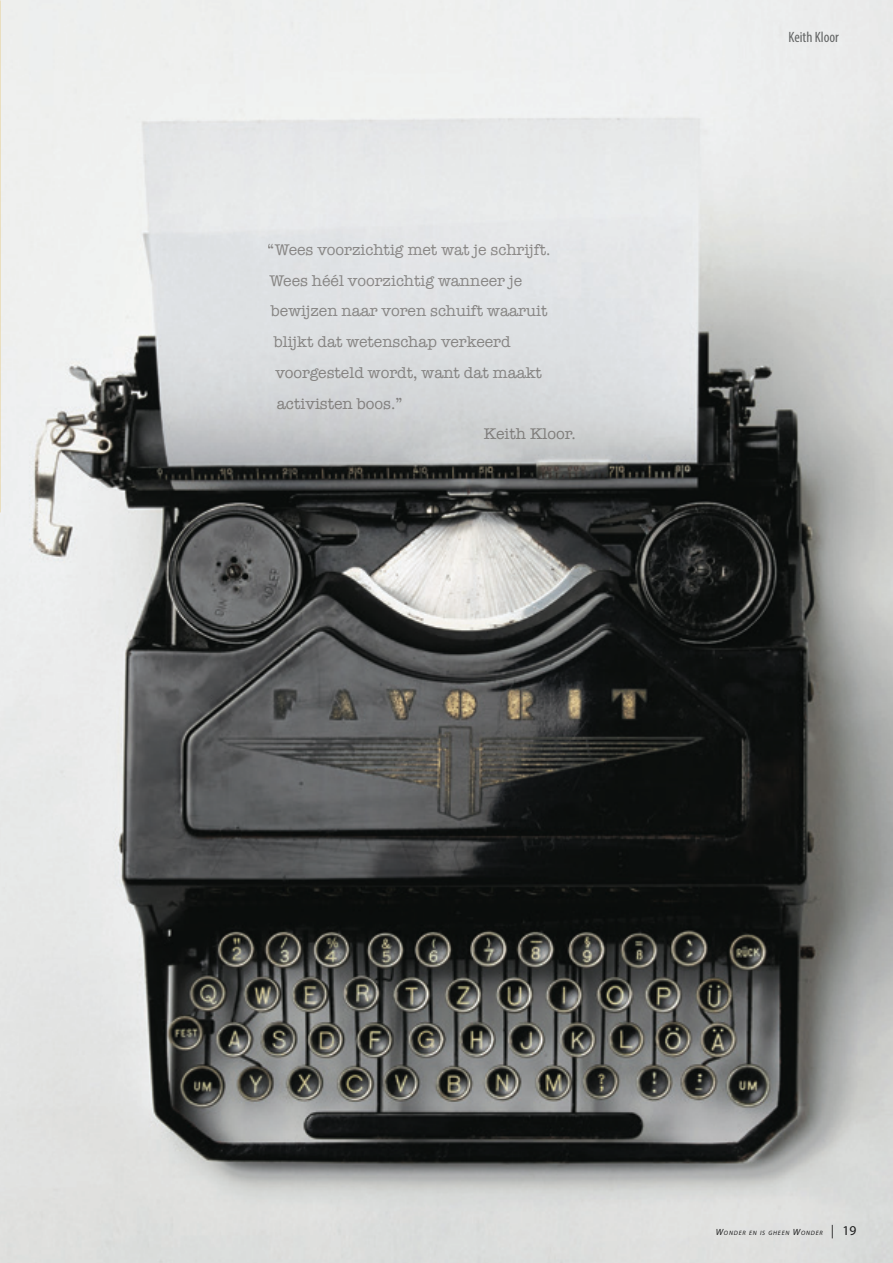
<style>
.page{position:relative;width:893px;height:1263px;background:#fff}
.page>*{position:absolute;margin:0;border:0;box-sizing:border-box;transform-origin:0 0}
.t1{font:15.9px "American Typewriter";color:#4d4844}
.t2{font:condensed 15px "Myriad Pro";color:#626464}
.t3{font:italic 6.3px "Myriad Pro";letter-spacing:.13em;color:#1a1a1a}
.s1{font-size:9px}
.s2{font-size:13.5px}
.s3{font-style:normal;font-size:13.5px}
</style>
<div class="page">
<img style="left:0;top:0;width:893px;height:1263px">
<p class="t1" style="left:268px;top:237px;width:284px">“Wees voorzichtig met wat je schrijft.</p>
<p class="t1" style="left:269px;top:268px;width:254px">Wees héél voorzichtig wanneer je</p>
<p class="t1" style="left:271px;top:299px;width:278px">bewijzen naar voren schuift waaruit</p>
<p class="t1" style="left:274px;top:330px;width:238px">blijkt dat wetenschap verkeerd</p>
<p class="t1" style="left:275px;top:360px;width:268px">voorgesteld wordt, want dat maakt</p>
<p class="t1" style="left:277px;top:391px;width:127px">activisten boos.”</p>
<p class="t1" style="left:484px;top:422px;width:93px">Keith Kloor.</p>
<p class="t2" style="left:788px;top:28px;width:52px">Keith Kloor</p>
<p class="t3" style="left:716px;top:1229px;width:142px"><span class="s1">W</span>ONDER EN IS GHEEN <span class="s1">W</span>ONDER <span class="s2">|</span> <span class="s3">19</span></p>
</div>
